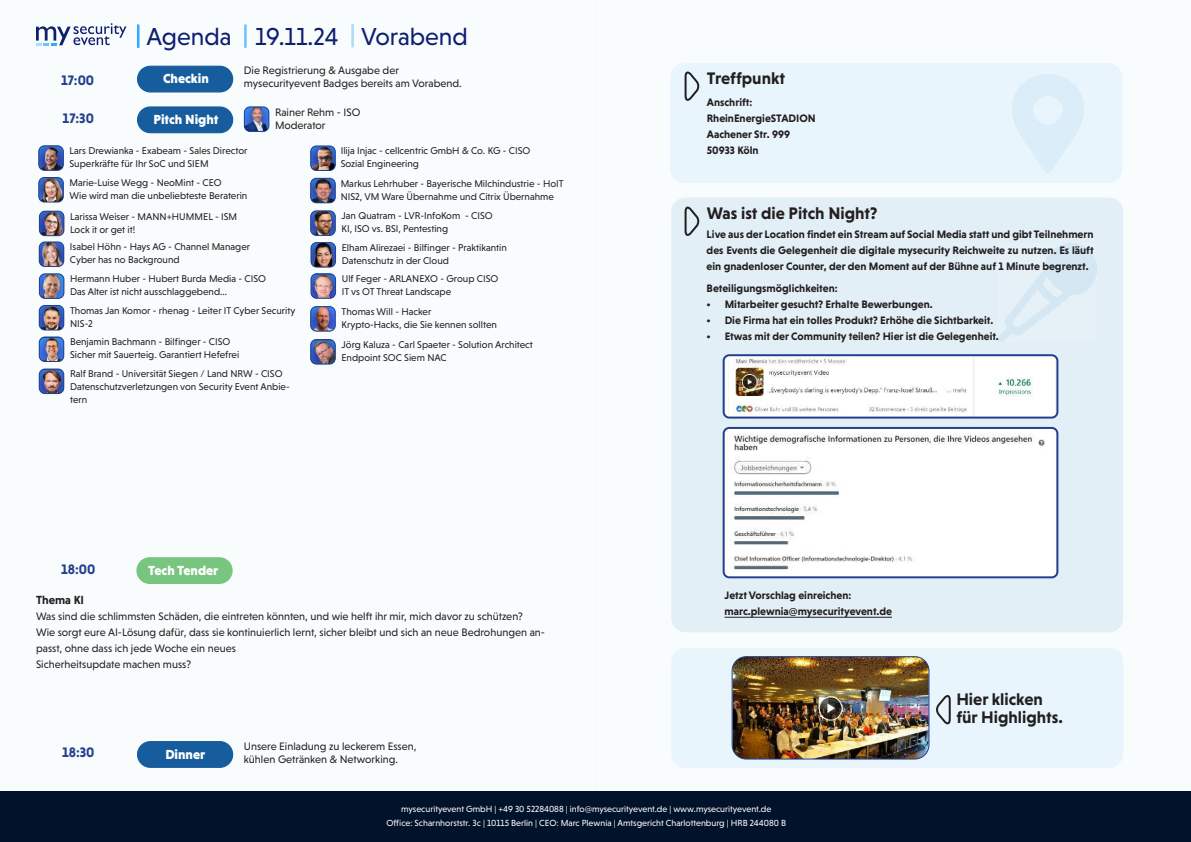
<style>
.page{position:relative;width:1191px;height:842px;background:#fff}
.page>*{position:absolute;margin:0;border:0;box-sizing:border-box;transform-origin:0 0}
.t1{font:25px "Niveau Grotesk";color:#0f1f70}
.t2{font:700 17px/18px "Niveau Grotesk";color:#231f20}
.t3{font:700 14px "Niveau Grotesk";color:#253f8e}
.t4{font:900 13.4px "Niveau Grotesk";color:#fff}
.t5{font:700 12px "Niveau Grotesk";color:#231f20}
.t6{font:700 11px/16px "Niveau Grotesk";color:#231f20}
.t7{font:11px/13px "Niveau Grotesk";color:#231f20}
.t8{font:10px/13px "Niveau Grotesk";color:#231f20}
.t9{font:9px/14px "Niveau Grotesk";color:#fff;text-align:center}
</style>
<div class="page">
<div style="left:0;top:0;width:595px;height:842px;background:#f9fcfd"></div>
<div style="left:595px;top:0;width:596px;height:842px;background:#f9fcfd"></div>
<div style="left:0;top:791px;width:595px;height:51px;background:#00132b"></div>
<div style="left:595px;top:791px;width:596px;height:51px;background:#00132b"></div>
<svg style="left:36px;top:23px;width:90px;height:22px"></svg>
<div style="left:138px;top:66px;width:95px;height:26px;background:#175d9e;border-radius:13px"></div>
<div style="left:137px;top:66px;width:96px;height:27px;border:1px solid #175d9e;border-radius:13px"></div>
<div style="left:138px;top:742px;width:95px;height:25px;background:#175d9e;border-radius:13px"></div>
<div style="left:137px;top:741px;width:96px;height:27px;border:1px solid #175d9e;border-radius:13px"></div>
<div style="left:136px;top:557px;width:97px;height:27px;background:#77c57f;border-radius:13px"></div>
<div style="left:138px;top:107px;width:95px;height:26px;background:#175d9e;border-radius:13px"></div>
<div style="left:137px;top:106px;width:96px;height:27px;border:1px solid #175d9e;border-radius:13px"></div>
<hr style="left:137px;top:24px;width:2px;height:24px;background:#33a8ff">
<hr style="left:244px;top:24px;width:3px;height:24px;background:#70c2ff">
<hr style="left:351px;top:24px;width:3px;height:24px;background:#addbff">
<div style="left:670px;top:63px;width:452px;height:120px;background:linear-gradient(to right,#e9f6fd,#e5f3fc);border-radius:14px"></div>
<div style="left:671px;top:198px;width:452px;height:434px;background:#e3eff7;border-radius:14px"></div>
<svg style="left:684px;top:206px;width:15px;height:30px"></svg>
<img style="left:725px;top:357px;width:330px;height:59px">
<div style="left:722px;top:354px;width:336px;height:65px;border:2px solid #253f8e;border-radius:6px"></div>
<img style="left:725px;top:428px;width:332px;height:149px">
<div style="left:722px;top:427px;width:336px;height:151px;border:2px solid #253f8e;border-radius:6px"></div>
<hr style="left:724px;top:617px;width:168px;height:1px;background:#231f20">
<svg style="left:684px;top:71px;width:15px;height:30px"></svg>
<div style="left:671px;top:648px;width:452px;height:120px;background:#e8f5fd;border-radius:14px"></div>
<img style="left:733px;top:657px;width:196px;height:102px">
<div style="left:731px;top:656px;width:198px;height:103px;border:1px solid #253f8e;border-radius:14px"></div>
<svg style="left:936px;top:695px;width:15px;height:30px"></svg>
<img style="left:245px;top:108px;width:24px;height:23px">
<div style="left:244px;top:106px;width:25px;height:26px;border:1px solid #253f8e;border-radius:6px"></div>
<img style="left:40px;top:147px;width:22px;height:22px">
<div style="left:38px;top:145px;width:26px;height:26px;border:1px solid #253f8e;border-radius:6px"></div>
<img style="left:39px;top:179px;width:24px;height:23px">
<div style="left:38px;top:177px;width:26px;height:25px;border:1px solid #253f8e;border-radius:6px"></div>
<img style="left:39px;top:211px;width:25px;height:25px">
<div style="left:39px;top:211px;width:25px;height:25px;border:1px solid #253f8e;border-radius:6px"></div>
<img style="left:39px;top:243px;width:25px;height:23px">
<div style="left:39px;top:241px;width:25px;height:26px;border:1px solid #253f8e;border-radius:6px"></div>
<img style="left:41px;top:274px;width:23px;height:24px">
<div style="left:39px;top:273px;width:25px;height:26px;border:1px solid #253f8e;border-radius:6px"></div>
<img style="left:39px;top:305px;width:25px;height:25px">
<div style="left:39px;top:305px;width:25px;height:25px;border:1px solid #253f8e;border-radius:6px"></div>
<img style="left:39px;top:338px;width:25px;height:23px">
<div style="left:39px;top:336px;width:25px;height:26px;border:1px solid #253f8e;border-radius:6px"></div>
<img style="left:39px;top:370px;width:25px;height:24px">
<div style="left:39px;top:368px;width:25px;height:26px;border:1px solid #253f8e;border-radius:6px"></div>
<img style="left:312px;top:341px;width:22px;height:22px">
<div style="left:310px;top:339px;width:26px;height:26px;border:1px solid #253f8e;border-radius:6px"></div>
<img style="left:312px;top:308px;width:22px;height:22px">
<div style="left:310px;top:306px;width:26px;height:26px;border:1px solid #253f8e;border-radius:6px"></div>
<img style="left:312px;top:244px;width:22px;height:22px">
<div style="left:310px;top:242px;width:26px;height:26px;border:1px solid #253f8e;border-radius:6px"></div>
<img style="left:312px;top:275px;width:22px;height:22px">
<div style="left:310px;top:273px;width:26px;height:26px;border:1px solid #253f8e;border-radius:6px"></div>
<img style="left:312px;top:212px;width:22px;height:22px">
<div style="left:310px;top:210px;width:26px;height:26px;border:1px solid #253f8e;border-radius:6px"></div>
<img style="left:312px;top:147px;width:22px;height:22px">
<div style="left:310px;top:145px;width:26px;height:26px;border:1px solid #253f8e;border-radius:6px"></div>
<img style="left:311px;top:180px;width:24px;height:23px">
<div style="left:310px;top:178px;width:26px;height:25px;border:1px solid #253f8e;border-radius:6px"></div>
<h1 class="t1" style="left:146px;top:22px;width:323px">Agenda 19.11.24 Vorabend</h1>
<h3 class="t3" style="left:61px;top:72px;width:35px">17:00</h3>
<h3 class="t4" style="left:163px;top:71px;width:47px">Checkin</h3>
<h3 class="t3" style="left:63px;top:111px;width:33px">17:30</h3>
<h3 class="t4" style="left:153px;top:112px;width:67px">Pitch Night</h3>
<p class="t7" style="left:244px;top:64px;width:219px">Die Registrierung &amp; Ausgabe der mysecurityevent Badges bereits am Vorabend.</p>
<p class="t7" style="left:275px;top:106px;width:87px">Rainer Rehm - ISO<br>Moderator</p>
<p class="t8" style="left:69px;top:144px;width:179px">Lars Drewianka - Exabeam - Sales Director<br>Superkräfte für Ihr SoC und SIEM</p>
<p class="t8" style="left:69px;top:176px;width:179px">Marie-Luise Wegg - NeoMint - CEO<br>Wie wird man die unbeliebteste Beraterin</p>
<p class="t8" style="left:70px;top:210px;width:169px">Larissa Weiser - MANN+HUMMEL - ISM<br>Lock it or get it!</p>
<p class="t8" style="left:70px;top:240px;width:182px">Isabel Höhn - Hays AG - Channel Manager<br>Cyber has no Background</p>
<p class="t8" style="left:70px;top:272px;width:197px">Hermann Huber - Hubert Burda Media - CISO<br>Das Alter ist nicht ausschlaggebend...</p>
<p class="t8" style="left:70px;top:304px;width:227px">Thomas Jan Komor - rhenag - Leiter IT Cyber Security<br>NIS-2</p>
<p class="t8" style="left:70px;top:335px;width:171px">Benjamin Bachmann - Bilfinger - CISO<br>Sicher mit Sauerteig. Garantiert Hefefrei</p>
<p class="t8" style="left:70px;top:367px;width:221px">Ralf Brand - Universität Siegen / Land NRW - CISO<br>Datenschutzverletzungen von Security Event Anbie&shy;tern</p>
<p class="t8" style="left:341px;top:144px;width:191px">Ilija Injac - cellcentric GmbH &amp; Co. KG - CISO<br>Sozial Engineering</p>
<p class="t8" style="left:341px;top:177px;width:224px">Markus Lehrhuber - Bayerische Milchindustrie - HoIT<br>NIS2, VM Ware Übernahme und Citrix Übernahme</p>
<p class="t8" style="left:341px;top:209px;width:153px">Jan Quatram - LVR-InfoKom - CISO<br>KI, ISO vs. BSI, Pentesting</p>
<p class="t8" style="left:342px;top:241px;width:166px">Elham Alirezaei - Bilfinger - Praktikantin<br>Datenschutz in der Cloud</p>
<p class="t8" style="left:342px;top:272px;width:158px">Ulf Feger - ARLANEXO - Group CISO<br>IT vs OT Threat Landscape</p>
<p class="t8" style="left:341px;top:305px;width:157px">Thomas Will - Hacker<br>Krypto-Hacks, die Sie kennen sollten</p>
<p class="t8" style="left:341px;top:338px;width:193px">Jörg Kaluza - Carl Spaeter - Solution Architect<br>Endpoint SOC Siem NAC</p>
<h3 class="t3" style="left:61px;top:562px;width:36px">18:00</h3>
<h3 class="t4" style="left:148px;top:563px;width:72px">Tech Tender</h3>
<p class="t5" style="left:36px;top:593px;width:50px">Thema KI</p>
<p class="t7" style="left:36px;top:608px;width:510px;line-height:16px">Was sind die schlimmsten Schäden, die eintreten könnten, und wie helft ihr mir, mich davor zu schützen?<br>Wie sorgt eure AI-Lösung dafür, dass sie kontinuierlich lernt, sicher bleibt und sich an neue Bedrohungen an&shy;passt, ohne dass ich jede Woche ein neues<br>Sicherheitsupdate machen muss?</p>
<h3 class="t3" style="left:62px;top:744px;width:34px">18:30</h3>
<h3 class="t4" style="left:165px;top:747px;width:41px">Dinner</h3>
<p class="t7" style="left:244px;top:740px;width:174px">Unsere Einladung zu leckerem Essen, kühlen Getränken &amp; Networking.</p>
<h2 class="t2" style="left:707px;top:69px;width:80px">Treffpunkt</h2>
<p class="t6" style="left:707px;top:94px;width:110px">Anschrift:<br>RheinEnergieSTADION<br>Aachener Str. 999<br>50933 Köln</p>
<h2 class="t2" style="left:707px;top:204px;width:172px">Was ist die Pitch Night?</h2>
<p class="t6" style="left:706px;top:226px;width:388px;text-align:justify">Live aus der Location findet ein Stream auf Social Media statt und gibt Teilnehmern des Events die Gelegenheit die digitale mysecurity Reichweite zu nutzen. Es läuft ein gnadenloser Counter, der den Moment auf der Bühne auf 1 Minute begrenzt.</p>
<p class="t6" style="left:706px;top:280px;width:133px">Beteiligungsmöglichkeiten:</p>
<p class="t6" style="left:706px;top:296px;width:227px">• Mitarbeiter gesucht? ErhaIte Bewerbungen.</p>
<p class="t6" style="left:706px;top:312px;width:288px">• Die Firma hat ein tolles Produkt? Erhöhe die Sichtbarkeit.</p>
<p class="t6" style="left:706px;top:328px;width:294px">• Etwas mit der Community teilen? Hier ist die Gelegenheit.</p>
<p class="t6" style="left:724px;top:587px;width:169px">Jetzt Vorschlag einreichen: marc.plewnia@mysecurityevent.de</p>
<h2 class="t2" style="left:956px;top:690px;width:108px">Hier klicken für Highlights.</h2>
<p class="t9" style="left:386px;top:802px;width:401px">mysecurityevent GmbH | +49 30 52284088 | info@mysecurityevent.de | www.mysecurityevent.de<br>Office: Scharnhorststr. 3c | 10115 Berlin | CEO: Marc Plewnia | Amtsgericht Charlottenburg | HRB 244080 B</p>
</div>
